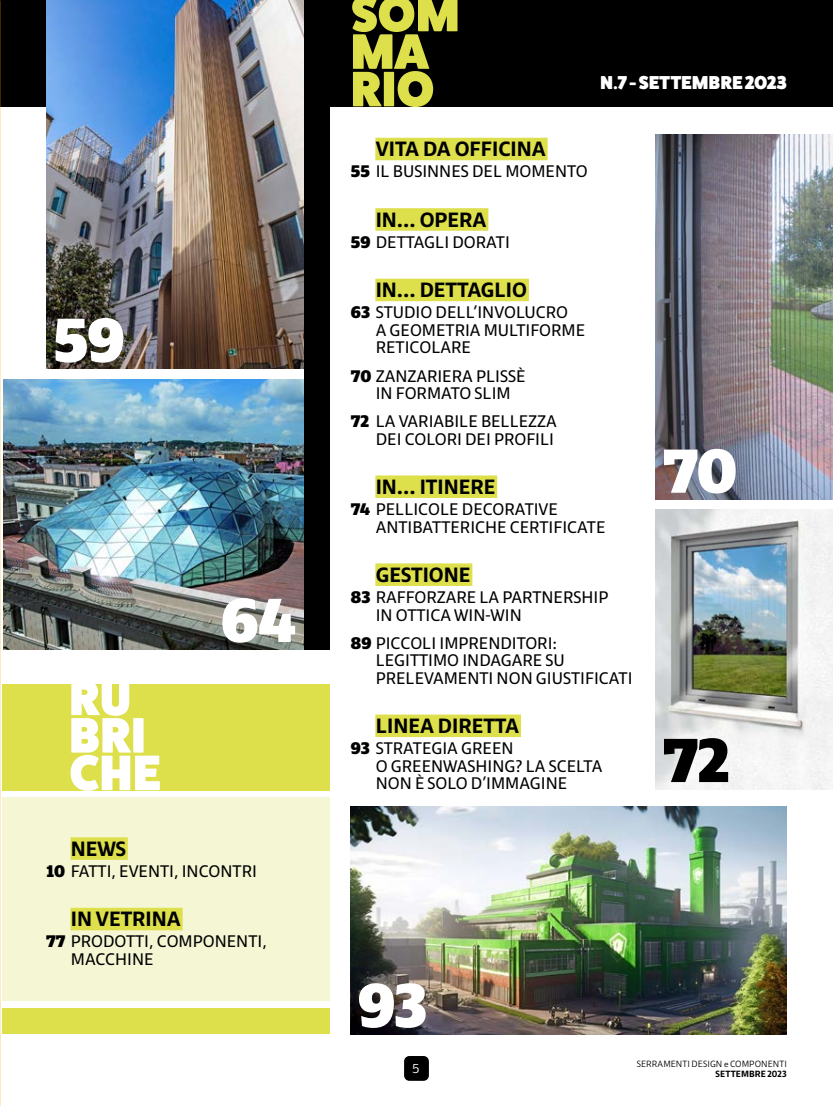
<style>
.page{position:relative;width:833px;height:1106px;background:#fff}
.page>*{position:absolute;margin:0;border:0;box-sizing:border-box;transform-origin:0 0}
.t1{font:60px "Ebony Hv";letter-spacing:-.025em;color:#fff}
.t2{font:60px "Ebony Hv";color:#000}
.t3{font:800 50px/37.5px "Fat Frank";color:#dddf4b}
.t4{font:800 50px/37.5px "Fat Frank";color:#fff}
.t5{font:700 20px "Ebony";color:#000}
.t6{font:800 18.75px "Fat Frank";letter-spacing:.015em;color:#fff}
.t7{font:16.25px/17.5px "Ebony";color:#000}
.t8{font:12.5px "Ebony Lt";color:#fff}
.t9{font:8.75px "Ebony Lt";letter-spacing:.005em;color:#000}
.t10{font:700 8.75px "Ebony";letter-spacing:.01em;color:#000}
.s1{font-family:"Ebony Hv"}
</style>
<div class="page">
<div style="left:404px;top:1056px;width:25px;height:24px;background:#000;border-radius:5px"></div>
<div style="left:0;top:0;width:833px;height:106px;background:#000"></div>
<div style="left:375px;top:138px;width:172px;height:22px;background:#dddf4b"></div>
<div style="left:375px;top:208px;width:113px;height:23px;background:#dddf4b"></div>
<div style="left:375px;top:279px;width:154px;height:22px;background:#dddf4b"></div>
<div style="left:375px;top:475px;width:122px;height:23px;background:#dddf4b"></div>
<div style="left:375px;top:563px;width:97px;height:23px;background:#dddf4b"></div>
<div style="left:375px;top:714px;width:146px;height:23px;background:#dddf4b"></div>
<div style="left:304px;top:0;width:26px;height:649px;background:#000"></div>
<img style="left:656px;top:135px;width:177px;height:365px">
<img style="left:656px;top:509px;width:177px;height:280px">
<div style="left:2px;top:684px;width:328px;height:106px;background:#dddf4b"></div>
<div style="left:2px;top:797px;width:328px;height:203px;background:#f5f6d3"></div>
<img style="left:46px;top:0;width:258px;height:369px">
<img style="left:351px;top:806px;width:436px;height:228px">
<img style="left:3px;top:379px;width:301px;height:270px">
<div style="left:2px;top:1008px;width:328px;height:26px;background:#dddf4b"></div>
<div style="left:71px;top:837px;width:57px;height:22px;background:#dddf4b"></div>
<div style="left:71px;top:907px;width:112px;height:23px;background:#dddf4b"></div>
<h1 class="t1" style="left:53px;top:299px;width:73px">59</h1>
<h2 class="t4" style="left:70px;top:679px;width:90px">RU<br>BR I<br>CHE</h2>
<h1 class="t1" style="left:221px;top:579px;width:77px">64</h1>
<p class="t5" style="left:71px;top:835px;width:57px">NEWS</p>
<p class="t7" style="left:46px;top:862px;width:212px"><span class="s1">10</span> FATTI, EVENTI, INCONTRI</p>
<p class="t5" style="left:71px;top:905px;width:51px">IN VETR</p>
<p class="t5" style="left:146px;top:905px;width:37px">INA</p>
<p class="t7" style="left:71px;top:932px;width:197px;text-indent:-25px"><span class="s1">77</span> PRODOTTI, COMPONENTI,<br>MACCHINE</p>
<h2 class="t3" style="left:351px;top:-4px;width:106px">SOM<br>MA<br>RIO</h2>
<p class="t6" style="left:600px;top:72px;width:188px">N.7 - SETTEMBRE 2023</p>
<p class="t5" style="left:376px;top:136px;width:172px">VITA DA OFFICINA</p>
<p class="t7" style="left:351px;top:163px;width:238px"><span class="s1">55</span> IL BUSINNES DEL MOMENTO</p>
<p class="t5" style="left:376px;top:206px;width:112px">IN… OPERA</p>
<p class="t7" style="left:351px;top:233px;width:160px"><span class="s1">59</span> DETTAGLI DORATI</p>
<p class="t5" style="left:376px;top:277px;width:153px">IN... DETTAGLIO</p>
<p class="t7" style="left:376px;top:304px;width:211px;text-indent:-25px"><span class="s1">63</span> STUDIO DELL’INVOLUCRO<br>A GEOMETRIA MULTIFORME<br>RETICOLARE</p>
<p class="t7" style="left:376px;top:367px;width:151px;text-indent:-25px"><span class="s1">70</span> ZANZARIERA PLISSÈ<br>IN FORMATO SLIM</p>
<p class="t7" style="left:351px;top:412px;width:207px;text-align:right"><span class="s1">72</span> LA VARIABILE BELLEZZA<br>DEI COLORI DEI PROFILI</p>
<p class="t5" style="left:376px;top:473px;width:96px">IN... ITINERE</p>
<p class="t7" style="left:376px;top:500px;width:231px;text-indent:-25px"><span class="s1">74</span> PELLICOLE DECORATIVE<br>ANTIBATTERICHE CERTIFICATE</p>
<p class="t5" style="left:376px;top:561px;width:94px">GESTIONE</p>
<p class="t7" style="left:376px;top:588px;width:234px;text-indent:-25px"><span class="s1">83</span> RAFFORZARE LA PARTNERSHIP<br>IN OTTICA WIN-WIN</p>
<p class="t7" style="left:376px;top:634px;width:258px;text-indent:-25px"><span class="s1">89</span> PICCOLI IMPRENDITORI:<br>LEGITTIMO INDAGARE SU<br>PRELEVAMENTI NON GIUSTIFICATI</p>
<p class="t5" style="left:376px;top:712px;width:96px">LINEA DIRETT</p>
<p class="t5" style="left:505px;top:712px;width:16px">A</p>
<p class="t7" style="left:376px;top:739px;width:228px;text-indent:-25px"><span class="s1">93</span> STRATEGIA GREEN<br>O GREENWASHING? LA SCELTA<br>NON È SOLO D’IMMAGINE</p>
<h1 class="t1" style="left:663px;top:430px;width:76px">70</h1>
<h1 class="t2" style="left:663px;top:719px;width:69px">72</h1>
<h1 class="t1" style="left:358px;top:964px;width:72px">93</h1>
<p class="t8" style="left:412px;top:1060px;width:8px">5</p>
<p class="t9" style="left:637px;top:1057px;width:151px">SERRAMENTI DESIGN e COMPONENTI</p>
<p class="t10" style="left:715px;top:1067px;width:73px">SETTEMBRE 2023</p>
</div>
